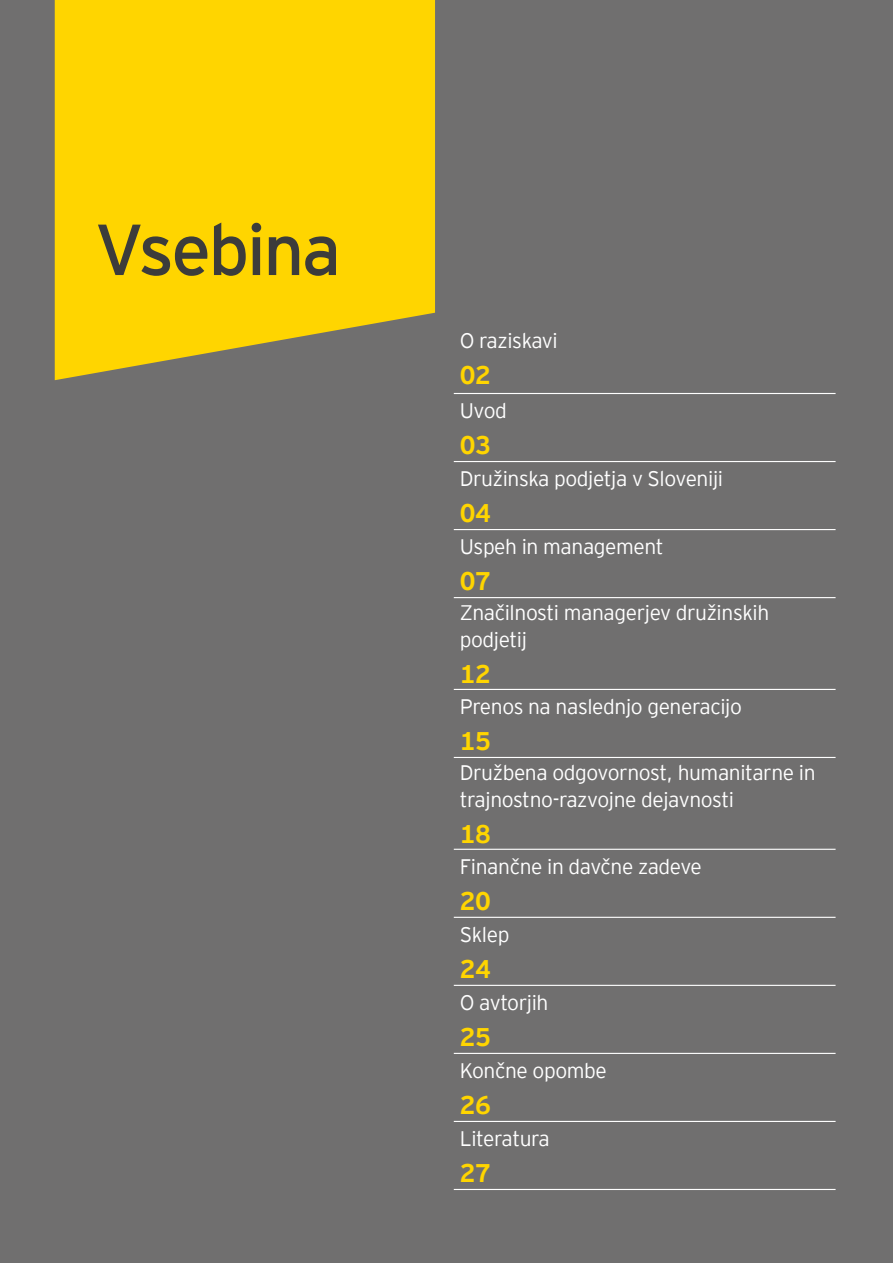
<style>
.page{position:relative;width:893px;height:1263px;background:#706f6f}
.page>*{position:absolute;margin:0;border:0;box-sizing:border-box;transform-origin:0 0}
.t1{font:72px "EY Interstate";letter-spacing:-.04em;color:#3c3c3b}
.t2{font:700 25.5px "EY Interstate";letter-spacing:-.02em;color:#ffd500}
.t3{font:300 21px/27px "EY Interstate";letter-spacing:-.02em;color:#fff}
</style>
<div class="page">
<hr style="left:454px;top:461px;width:382px;height:1px;background:#fff">
<hr style="left:454px;top:529px;width:382px;height:1px;background:#fff">
<hr style="left:454px;top:597px;width:382px;height:1px;background:#fff">
<hr style="left:454px;top:689px;width:382px;height:1px;background:#fff">
<hr style="left:454px;top:757px;width:382px;height:1px;background:#fff">
<hr style="left:454px;top:849px;width:382px;height:1px;background:#fff">
<hr style="left:454px;top:917px;width:382px;height:1px;background:#fff">
<hr style="left:454px;top:985px;width:382px;height:1px;background:#fff">
<hr style="left:454px;top:1053px;width:382px;height:1px;background:#fff">
<hr style="left:454px;top:1121px;width:382px;height:1px;background:#fff">
<hr style="left:454px;top:1189px;width:382px;height:1px;background:#fff">
<hr style="left:454px;top:393px;width:382px;height:1px;background:#fff">
<svg style="left:55px;top:0;width:380px;height:380px;background:#f2cc09"></svg>
<h1 class="t1" style="left:95px;top:198px;width:248px">Vsebina</h1>
<p class="t3" style="left:460px;top:326px;width:99px">O raziskavi</p>
<p class="t2" style="left:460px;top:357px;width:33px">02</p>
<p class="t3" style="left:460px;top:396px;width:49px">Uvod</p>
<p class="t2" style="left:460px;top:426px;width:33px">03</p>
<p class="t3" style="left:460px;top:464px;width:265px">Družinska podjetja v Sloveniji</p>
<p class="t2" style="left:460px;top:494px;width:33px">04</p>
<p class="t3" style="left:460px;top:532px;width:205px">Uspeh in management</p>
<p class="t2" style="left:460px;top:563px;width:33px">07</p>
<p class="t3" style="left:460px;top:598px;width:311px">Značilnosti managerjev družinskih podjetij</p>
<p class="t2" style="left:460px;top:656px;width:33px">12</p>
<p class="t3" style="left:460px;top:692px;width:284px">Prenos na naslednjo generacijo</p>
<p class="t2" style="left:460px;top:722px;width:33px">15</p>
<p class="t3" style="left:460px;top:758px;width:357px">Družbena odgovornost, humanitarne in trajnostno-razvojne dejavnosti</p>
<p class="t2" style="left:460px;top:816px;width:33px">18</p>
<p class="t3" style="left:460px;top:851px;width:244px">Finančne in davčne zadeve</p>
<p class="t2" style="left:460px;top:882px;width:33px">20</p>
<p class="t3" style="left:460px;top:919px;width:51px">Sklep</p>
<p class="t2" style="left:460px;top:950px;width:33px">24</p>
<p class="t3" style="left:460px;top:987px;width:90px">O avtorjih</p>
<p class="t2" style="left:460px;top:1018px;width:33px">25</p>
<p class="t3" style="left:460px;top:1056px;width:149px">Končne opombe</p>
<p class="t2" style="left:460px;top:1086px;width:33px">26</p>
<p class="t3" style="left:460px;top:1124px;width:92px">Literatura</p>
<p class="t2" style="left:460px;top:1154px;width:33px">27</p>
</div>
